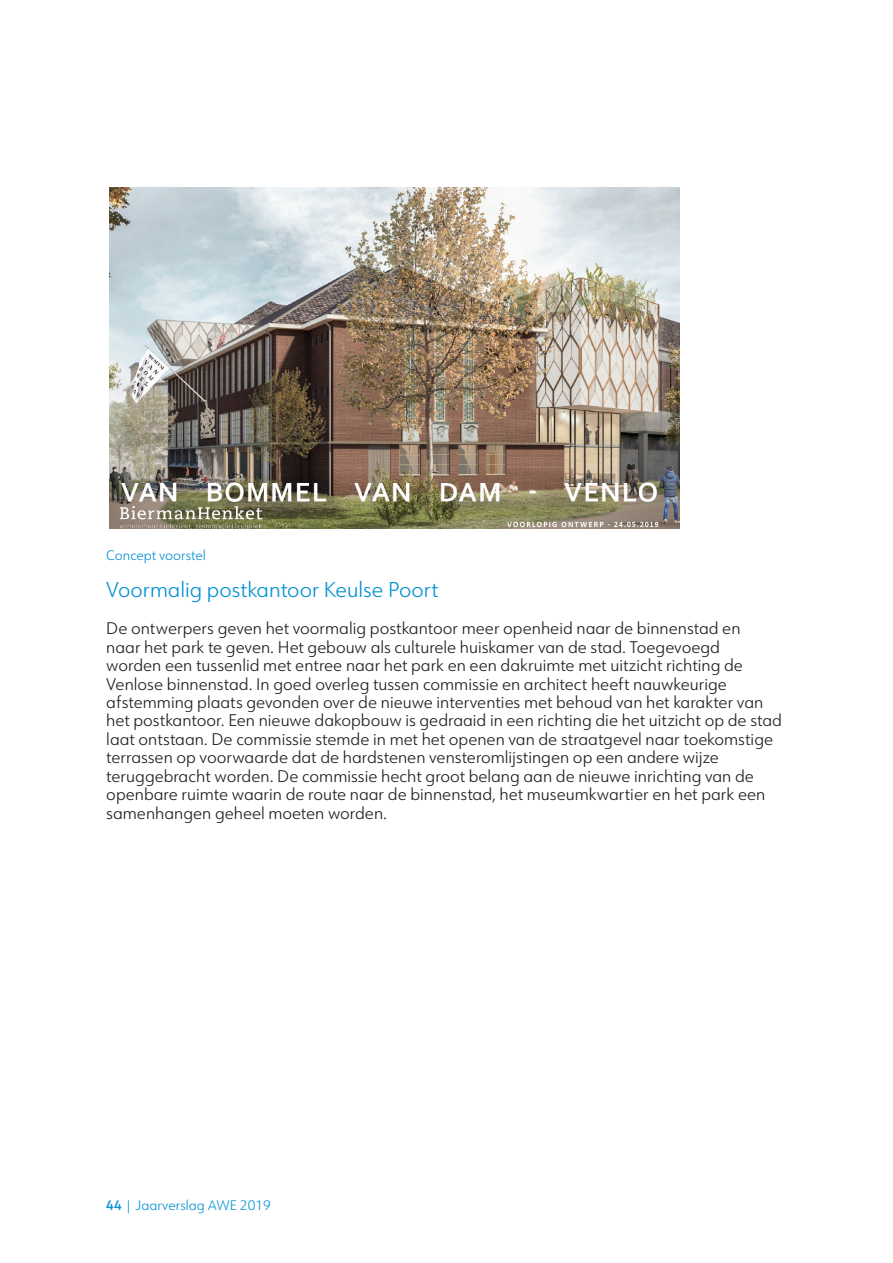
<style>
.page{position:relative;width:893px;height:1263px;background:#fff}
.page>*{position:absolute;margin:0;border:0;box-sizing:border-box;transform-origin:0 0}
.t1{font:300 21px "URW Form";color:#0893d3}
.t2{font:300 16.5px/18.5px "URW Form";color:#231f20}
.t3{font:300 13.5px "URW Form";color:#0893d3}
.s1{font-weight:600}
</style>
<div class="page">
<img style="left:110px;top:188px;width:569px;height:340px">
<p class="t3" style="left:106px;top:547px;width:101px">Concept voorstel</p>
<p class="t1" style="left:106px;top:576px;width:334px">Voormalig postkantoor Keulse Poort</p>
<p class="t2" style="left:106px;top:619px;width:677px">De ontwerpers geven het voormalig postkantoor meer openheid naar de binnenstad en<br>naar het park te geven. Het gebouw als culturele huiskamer van de stad. Toegevoegd<br>worden een tussenlid met entree naar het park en een dakruimte met uitzicht richting de Venlose binnenstad. In goed overleg tussen commissie en architect heeft nauwkeurige afstemming plaats gevonden over de nieuwe interventies met behoud van het karakter van het postkantoor. Een nieuwe dakopbouw is gedraaid in een richting die het uitzicht op de stad laat ontstaan. De commissie stemde in met het openen van de straatgevel naar toekomstige terrassen op voorwaarde dat de hardstenen vensteromlijstingen op een andere wijze teruggebracht worden. De commissie hecht groot belang aan de nieuwe inrichting van de openbare ruimte waarin de route naar de binnenstad, het museumkwartier en het park een samenhangen geheel moeten worden.</p>
<p class="t3" style="left:106px;top:1196px;width:166px"><span class="s1">44</span> | Jaarverslag AWE 2019</p>
</div>
